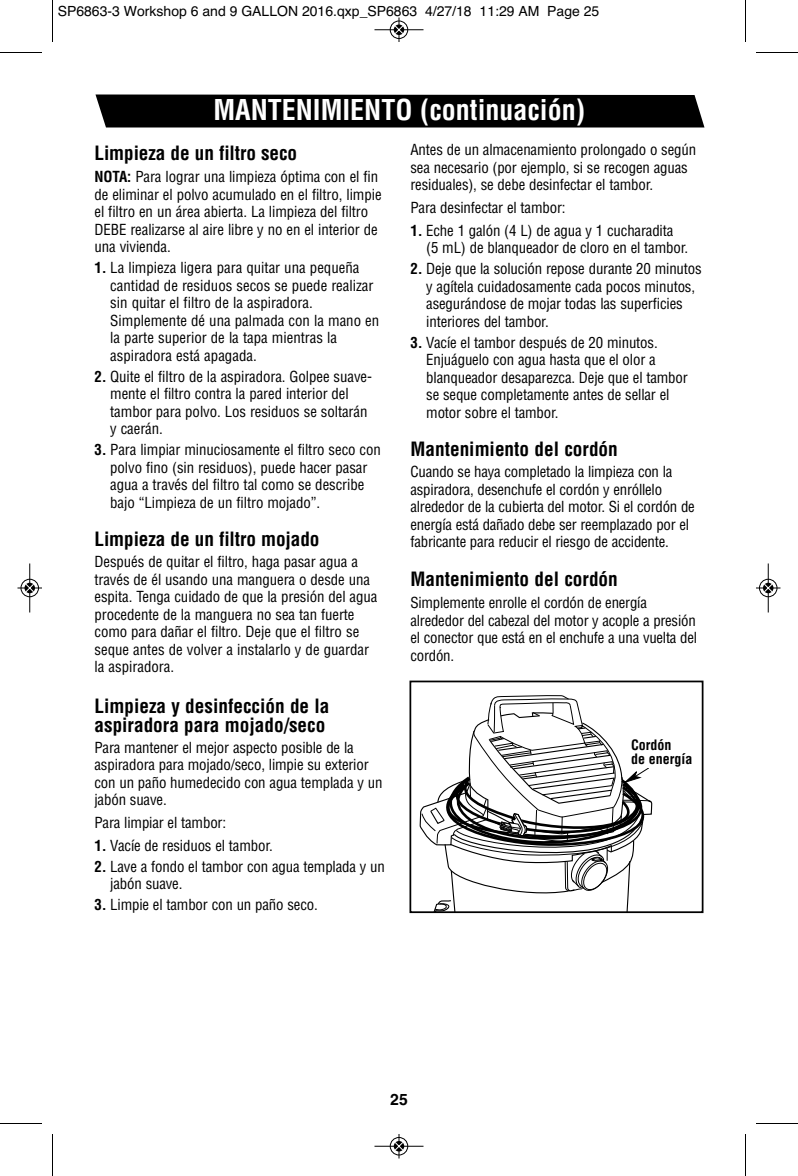
<style>
.page{position:relative;width:798px;height:1176px;background:#fff}
.page>*{position:absolute;margin:0;border:0;box-sizing:border-box;transform-origin:0 0}
.t1{font:700 condensed 28px "Helvetica";color:#fff}
.t2{font:700 condensed 19.25px/19.2px "Helvetica";color:#000}
.t3{font:700 15.75px "Helvetica";color:#000}
.t4{font:condensed 14.88px/17.5px "Helvetica";letter-spacing:-.01em;color:#000}
.t5{font:14px "Helvetica";color:#000}
.t6{font:700 condensed 14px/14px "Helvetica";color:#000}
.s1{font-weight:700}
</style>
<div class="page">
<svg style="left:95px;top:94px;width:609px;height:34px;background:#0d0d0d"></svg>
<svg style="left:419px;top:695px;width:234px;height:215px"></svg>
<div style="left:410px;top:681px;width:294px;height:232px;border:2px solid #000"></div>
<div style="left:650px;top:761px;width:49px;height:28px;background:#fff"></div>
<div style="left:631px;top:739px;width:69px;height:28px;background:#fff"></div>
<hr style="left:52px;top:0;width:1px;height:42px;background:#000">
<hr style="left:0;top:52px;width:42px;height:1px;background:#000">
<hr style="left:745px;top:0;width:1px;height:42px;background:#000">
<hr style="left:756px;top:52px;width:42px;height:1px;background:#000">
<hr style="left:52px;top:1134px;width:1px;height:42px;background:#000">
<hr style="left:0;top:1123px;width:42px;height:1px;background:#000">
<hr style="left:745px;top:1134px;width:1px;height:42px;background:#000">
<hr style="left:756px;top:1123px;width:42px;height:1px;background:#000">
<div style="left:390px;top:20px;width:18px;height:19px;border:1px solid #fff;border-radius:50%"></div>
<hr style="left:374px;top:29px;width:50px;height:1px;background:#000">
<div style="left:390px;top:21px;width:18px;height:18px;border:1px solid #000;border-radius:50%"></div>
<svg style="left:395px;top:18px;width:8px;height:24px"></svg>
<div style="left:390px;top:1137px;width:18px;height:19px;border:1px solid #fff;border-radius:50%"></div>
<hr style="left:374px;top:1146px;width:50px;height:1px;background:#000">
<div style="left:390px;top:1137px;width:18px;height:18px;border:1px solid #000;border-radius:50%"></div>
<svg style="left:395px;top:1134px;width:8px;height:24px"></svg>
<div style="left:20px;top:579px;width:19px;height:18px;border:1px solid #fff;border-radius:50%"></div>
<hr style="left:29px;top:564px;width:1px;height:48px;background:#000">
<div style="left:21px;top:579px;width:18px;height:18px;border:1px solid #000;border-radius:50%"></div>
<svg style="left:18px;top:584px;width:24px;height:8px"></svg>
<div style="left:759px;top:579px;width:19px;height:18px;border:1px solid #fff;border-radius:50%"></div>
<hr style="left:768px;top:564px;width:1px;height:48px;background:#000">
<div style="left:759px;top:579px;width:18px;height:18px;border:1px solid #000;border-radius:50%"></div>
<svg style="left:756px;top:584px;width:24px;height:8px"></svg>
<p class="t5" style="left:58px;top:3px;width:543px">SP6863-3 Workshop 6 and 9 GALLON 2016.qxp_SP6863 4/27/18 11:29 AM Page 25</p>
<h1 class="t1" style="left:213px;top:94px;width:373px">MANTENIMIENTO (continuación)</h1>
<p class="t2" style="left:94px;top:143px;width:204px">Limpieza de un filtro seco</p>
<p class="t4" style="left:94px;top:169px;width:289px"><span class="s1">NOTA:</span> Para lograr una limpieza óptima con el fin de eliminar el polvo acumulado en el filtro, limpie el filtro en un área abierta. La limpieza del filtro DEBE realizarse al aire libre y no en el interior de una vivienda.</p>
<p class="t4" style="left:110px;top:260px;width:271px;text-indent:-16px"><span class="s1">1.</span> La limpieza ligera para quitar una pequeña cantidad de residuos secos se puede realizar sin quitar el filtro de la aspiradora.<br>Simplemente dé una palmada con la mano en la parte superior de la tapa mientras la aspiradora está apagada.</p>
<p class="t4" style="left:110px;top:368px;width:263px;text-indent:-16px"><span class="s1">2.</span> Quite el filtro de la aspiradora. Golpee suave&shy;mente el filtro contra la pared interior del tambor para polvo. Los residuos se soltarán y caerán.</p>
<p class="t4" style="left:110px;top:442px;width:272px;text-indent:-16px"><span class="s1">3.</span> Para limpiar minuciosamente el filtro seco con polvo fino (sin residuos), puede hacer pasar agua a través del filtro tal como se describe bajo “Limpieza de un filtro mojado”.</p>
<p class="t2" style="left:94px;top:530px;width:227px">Limpieza de un filtro mojado</p>
<p class="t4" style="left:94px;top:554px;width:284px">Después de quitar el filtro, haga pasar agua a través de él usando una manguera o desde una espita. Tenga cuidado de que la presión del agua procedente de la manguera no sea tan fuerte como para dañar el filtro. Deje que el filtro se seque antes de volver a instalarlo y de guardar la aspiradora.</p>
<p class="t2" style="left:94px;top:696px;width:237px">Limpieza y desinfección de la aspiradora para mojado/seco</p>
<p class="t4" style="left:94px;top:739px;width:290px">Para mantener el mejor aspecto posible de la aspiradora para mojado/seco, limpie su exterior con un paño humedecido con agua templada y un jabón suave.</p>
<p class="t4" style="left:94px;top:814px;width:133px">Para limpiar el tambor:</p>
<p class="t4" style="left:94px;top:837px;width:180px"><span class="s1">1.</span> Vacíe de residuos el tambor.</p>
<p class="t4" style="left:110px;top:858px;width:276px;text-indent:-16px"><span class="s1">2.</span> Lave a fondo el tambor con agua templada y un jabón suave.</p>
<p class="t4" style="left:94px;top:897px;width:225px"><span class="s1">3.</span> Limpie el tambor con un paño seco.</p>
<p class="t4" style="left:410px;top:141px;width:287px">Antes de un almacenamiento prolongado o según sea necesario (por ejemplo, si se recogen aguas residuales), se debe desinfectar el tambor.</p>
<p class="t4" style="left:410px;top:199px;width:157px">Para desinfectar el tambor:</p>
<p class="t4" style="left:426px;top:222px;width:263px;text-indent:-16px"><span class="s1">1.</span> Eche 1 galón (4 L) de agua y 1 cucharadita (5 mL) de blanqueador de cloro en el tambor.</p>
<p class="t4" style="left:426px;top:260px;width:277px;text-indent:-16px"><span class="s1">2.</span> Deje que la solución repose durante 20 minutos y agítela cuidadosamente cada pocos minutos, asegurándose de mojar todas las superficies interiores del tambor.</p>
<p class="t4" style="left:426px;top:334px;width:263px;text-indent:-16px"><span class="s1">3.</span> Vacíe el tambor después de 20 minutos.<br>Enjuáguelo con agua hasta que el olor a blanqueador desaparezca. Deje que el tambor se seque completamente antes de sellar el motor sobre el tambor.</p>
<p class="t2" style="left:410px;top:440px;width:209px">Mantenimiento del cordón</p>
<p class="t4" style="left:410px;top:463px;width:286px">Cuando se haya completado la limpieza con la aspiradora, desenchufe el cordón y enróllelo alrededor de la cubierta del motor. Si el cordón de energía está dañado debe ser reemplazado por el fabricante para reducir el riesgo de accidente.</p>
<p class="t2" style="left:410px;top:569px;width:209px">Mantenimiento del cordón</p>
<p class="t4" style="left:410px;top:594px;width:288px">Simplemente enrolle el cordón de energía alrededor del cabezal del motor y acople a presión el conector que está en el enchufe a una vuelta del cordón.</p>
<p class="t6" style="left:631px;top:738px;width:63px">Cordón<br>de energía</p>
<p class="t3" style="left:653px;top:760px;width:49px">Power</p>
<p class="t3" style="left:390px;top:1091px;width:19px">25</p>
</div>
